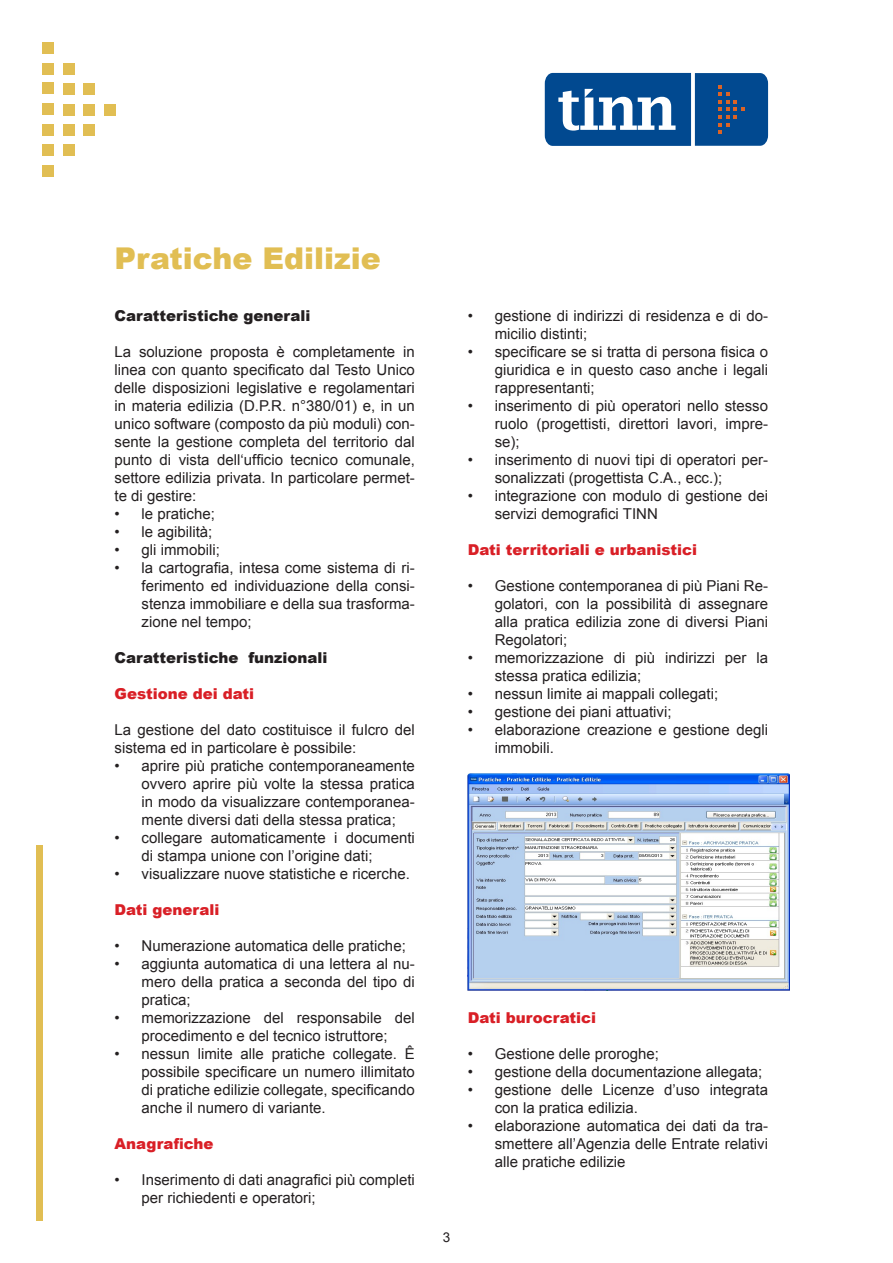
<style>
.page{position:relative;width:893px;height:1263px;background:#fff}
.page>*{position:absolute;margin:0;border:0;box-sizing:border-box;transform-origin:0 0}
.t1{font:900 30px "Arial";color:#e1be53}
.t2{font:15px/18px "Arial";color:#231f20;text-align:justify}
.t3{font:900 15px "Arial";color:#d91f26}
.t4{font:900 15px "Arial";color:#231f20}
.t5{font:13.5px "Arial";color:#231f20}
</style>
<div class="page">
<div style="left:36px;top:845px;width:7px;height:375px;background:#e1be53"></div>
<img style="left:468px;top:774px;width:321px;height:216px">
<svg style="left:545px;top:73px;width:223px;height:73px;background:#2c669f"></svg>
<div style="left:43px;top:165px;width:11px;height:11px;background:#e1be53"></div>
<div style="left:43px;top:144px;width:11px;height:12px;background:#e1be53"></div>
<div style="left:43px;top:124px;width:11px;height:11px;background:#e1be53"></div>
<div style="left:43px;top:104px;width:11px;height:11px;background:#e1be53"></div>
<div style="left:43px;top:83px;width:11px;height:11px;background:#e1be53"></div>
<div style="left:43px;top:63px;width:11px;height:11px;background:#e1be53"></div>
<div style="left:43px;top:43px;width:11px;height:11px;background:#e1be53"></div>
<div style="left:63px;top:63px;width:11px;height:11px;background:#e1be53"></div>
<div style="left:63px;top:84px;width:11px;height:11px;background:#e1be53"></div>
<div style="left:63px;top:104px;width:11px;height:12px;background:#e1be53"></div>
<div style="left:63px;top:125px;width:11px;height:11px;background:#e1be53"></div>
<div style="left:63px;top:144px;width:11px;height:12px;background:#e1be53"></div>
<div style="left:84px;top:84px;width:11px;height:11px;background:#e1be53"></div>
<div style="left:84px;top:104px;width:11px;height:12px;background:#e1be53"></div>
<div style="left:84px;top:125px;width:11px;height:11px;background:#e1be53"></div>
<div style="left:104px;top:104px;width:11px;height:12px;background:#e1be53"></div>
<p class="t1" style="left:115px;top:236px;width:268px">Pratiche Edilizie</p>
<p class="t4" style="left:115px;top:305px;width:197px">Caratteristiche generali</p>
<p class="t2" style="left:115px;top:343px;width:302px">La soluzione proposta è completamente in linea con quanto specificato dal Testo Unico delle disposizioni legislative e regolamentari in materia edilizia (D.P.R. n°380/01) e, in un unico software (composto da più moduli) con&shy;sente la gestione completa del territorio dal punto di vista dell‘ufficio tecnico comunale, settore edilizia privata. In particolare permet&shy;te di gestire:</p>
<p class="t2" style="left:115px;top:505px;width:102px">• le pratiche;</p>
<p class="t2" style="left:115px;top:523px;width:99px">• le agibilità;</p>
<p class="t2" style="left:115px;top:541px;width:107px">• gli immobili;</p>
<p class="t2" style="left:142px;top:559px;width:275px;text-indent:-27px">• la cartografia, intesa come sistema di ri&shy;ferimento ed individuazione della consi&shy;stenza immobiliare e della sua trasforma&shy;zione nel tempo;</p>
<p class="t4" style="left:115px;top:647px;width:215px">Caratteristiche funzionali</p>
<p class="t3" style="left:115px;top:683px;width:141px">Gestione dei dati</p>
<p class="t2" style="left:115px;top:721px;width:302px">La gestione del dato costituisce il fulcro del sistema ed in particolare è possibile:</p>
<p class="t2" style="left:142px;top:757px;width:275px;text-indent:-27px">• aprire più pratiche contemporaneamente ovvero aprire più volte la stessa pratica in modo da visualizzare contemporanea&shy;mente diversi dati della stessa pratica;</p>
<p class="t2" style="left:142px;top:829px;width:275px;text-indent:-27px">• collegare automaticamente i documenti di stampa unione con l’origine dati;</p>
<p class="t2" style="left:115px;top:865px;width:297px">• visualizzare nuove statistiche e ricerche.</p>
<p class="t3" style="left:115px;top:899px;width:106px">Dati generali</p>
<p class="t2" style="left:115px;top:937px;width:293px">• Numerazione automatica delle pratiche;</p>
<p class="t2" style="left:142px;top:955px;width:275px;text-indent:-27px">• aggiunta automatica di una lettera al nu&shy;mero della pratica a seconda del tipo di pratica;</p>
<p class="t2" style="left:115px;top:1009px;width:302px;text-align:center">• memorizzazione del responsabile del procedimento e del tecnico istruttore;</p>
<p class="t2" style="left:142px;top:1045px;width:275px;text-indent:-27px">• nessun limite alle pratiche collegate. Ê possibile specificare un numero illimitato di pratiche edilizie collegate, specificando anche il numero di variante.</p>
<p class="t3" style="left:115px;top:1133px;width:100px">Anagrafiche</p>
<p class="t2" style="left:142px;top:1171px;width:275px;text-indent:-27px">• Inserimento di dati anagrafici più completi per richiedenti e operatori;</p>
<p class="t2" style="left:495px;top:307px;width:275px;text-indent:-27px">• gestione di indirizzi di residenza e di do&shy;micilio distinti;</p>
<p class="t2" style="left:495px;top:343px;width:275px;text-indent:-27px">• specificare se si tratta di persona fisica o giuridica e in questo caso anche i legali rappresentanti;</p>
<p class="t2" style="left:495px;top:397px;width:275px;text-indent:-27px">• inserimento di più operatori nello stesso ruolo (progettisti, direttori lavori, impre&shy;se);</p>
<p class="t2" style="left:495px;top:451px;width:275px;text-indent:-27px">• inserimento di nuovi tipi di operatori per&shy;sonalizzati (progettista C.A., ecc.);</p>
<p class="t2" style="left:495px;top:487px;width:275px;text-indent:-27px">• integrazione con modulo di gestione dei servizi demografici TINN</p>
<p class="t3" style="left:468px;top:539px;width:231px">Dati territoriali e urbanistici</p>
<p class="t2" style="left:495px;top:577px;width:275px;text-indent:-27px">• Gestione contemporanea di più Piani Re&shy;golatori, con la possibilità di assegnare alla pratica edilizia zone di diversi Piani Regolatori;</p>
<p class="t2" style="left:495px;top:649px;width:275px;text-indent:-27px">• memorizzazione di più indirizzi per la stessa pratica edilizia;</p>
<p class="t2" style="left:468px;top:685px;width:252px">• nessun limite ai mappali collegati;</p>
<p class="t2" style="left:468px;top:703px;width:205px">• gestione dei piani attuativi;</p>
<p class="t2" style="left:495px;top:721px;width:275px;text-indent:-27px">• elaborazione creazione e gestione degli immobili.</p>
<p class="t3" style="left:468px;top:1007px;width:130px">Dati burocratici</p>
<p class="t2" style="left:468px;top:1045px;width:193px">• Gestione delle proroghe;</p>
<p class="t2" style="left:468px;top:1063px;width:296px">• gestione della documentazione allegata;</p>
<p class="t2" style="left:495px;top:1081px;width:275px;text-indent:-27px">• gestione delle Licenze d’uso integrata con la pratica edilizia.</p>
<p class="t2" style="left:495px;top:1117px;width:275px;text-indent:-27px">• elaborazione automatica dei dati da tra&shy;smettere all’Agenzia delle Entrate relativi alle pratiche edilizie</p>
<p class="t5" style="left:443px;top:1228px;width:9px">3</p>
</div>
